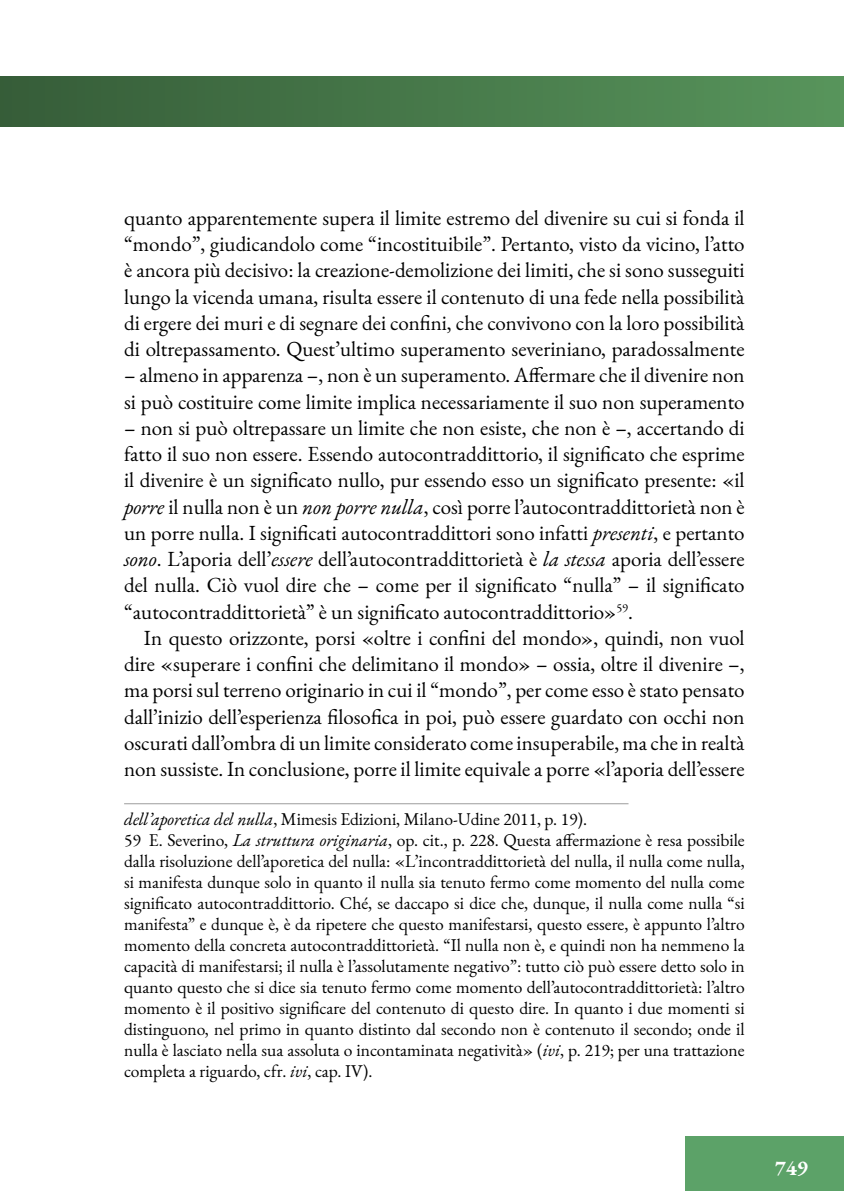
<style>
.page{position:relative;width:844px;height:1191px;background:#fff}
.page>*{position:absolute;margin:0;border:0;box-sizing:border-box;transform-origin:0 0}
.t1{font:21px/26.2px "EB Garamond";color:#000;text-align:justify}
.t2{font:700 21px "EB Garamond";color:#fff}
.t3{font:17.5px/21px "EB Garamond";color:#000}
.s1{font-style:italic}
</style>
<div class="page">
<div style="left:0;top:77px;width:843px;height:49px;background:linear-gradient(to right,#365d38,#57945b)"></div>
<div style="left:684px;top:1136px;width:159px;height:55px;background:#5ca268"></div>
<hr style="left:124px;top:803px;width:504px;height:1px;background:#9d9d9c">
<p class="t1" style="left:124px;top:205px;width:622px">quanto apparentemente supera il limite estremo del divenire su cui si fonda il “mondo”, giudicandolo come “incostituibile”. Pertanto, visto da vicino, l’atto è ancora più decisivo: la creazione-demolizione dei limiti, che si sono susseguiti lungo la vicenda umana, risulta essere il contenuto di una fede nella possibilità di ergere dei muri e di segnare dei confini, che convivono con la loro possibilità di oltrepassamento. Quest’ultimo superamento severiniano, paradossalmente</p>
<p class="t1" style="left:124px;top:362px;width:622px">– almeno in apparenza –, non è un superamento. Affermare che il divenire non si può costituire come limite implica necessariamente il suo non superamento</p>
<p class="t1" style="left:124px;top:415px;width:622px">– non si può oltrepassare un limite che non esiste, che non è –, accertando di fatto il suo non essere. Essendo autocontraddittorio, il significato che esprime il divenire è un significato nullo, pur essendo esso un significato presente: «il <span class="s1">porre</span> il nulla non è un <span class="s1">non porre nulla</span>, così porre l’autocontraddittorietà non è un porre nulla. I significati autocontraddittori sono infatti <span class="s1">presenti</span>, e pertanto <span class="s1">sono</span>. L’aporia dell’<span class="s1">essere</span> dell’autocontraddittorietà è <span class="s1">la stessa</span> aporia dell’essere del nulla. Ciò vuol dire che – come per il significato “nulla” – il significato “autocontraddittorietà” è un significato autocontraddittorio»<sup>59</sup>.</p>
<p class="t1" style="left:124px;top:625px;width:622px;text-indent:20px">In questo orizzonte, porsi «oltre i confini del mondo», quindi, non vuol dire «superare i confini che delimitano il mondo» – ossia, oltre il divenire –, ma porsi sul terreno originario in cui il “mondo”, per come esso è stato pensato dall’inizio dell’esperienza filosofica in poi, può essere guardato con occhi non oscurati dall’ombra di un limite considerato come insuperabile, ma che in realtà non sussiste. In conclusione, porre il limite equivale a porre «l’aporia dell’essere</p>
<p class="t3" style="left:124px;top:808px;width:622px"><span class="s1">dell’aporetica del nulla</span>, Mimesis Edizioni, Milano-Udine 2011, p. 19).<br>59 E. Severino, <span class="s1">La struttura originaria</span>, op. cit., p. 228. Questa affermazione è resa possibile dalla risoluzione dell’aporetica del nulla: «L’incontraddittorietà del nulla, il nulla come nulla, si manifesta dunque solo in quanto il nulla sia tenuto fermo come momento del nulla come significato autocontraddittorio. Ché, se daccapo si dice che, dunque, il nulla come nulla “si manifesta” e dunque è, è da ripetere che questo manifestarsi, questo essere, è appunto l’altro momento della concreta autocontraddittorietà. “Il nulla non è, e quindi non ha nemmeno la capacità di manifestarsi; il nulla è l’assolutamente negativo”: tutto ciò può essere detto solo in quanto questo che si dice sia tenuto fermo come momento dell’autocontraddittorietà: l’altro momento è il positivo significare del contenuto di questo dire. In quanto i due momenti si distinguono, nel primo in quanto distinto dal secondo non è contenuto il secondo; onde il nulla è lasciato nella sua assoluta o incontaminata negatività» (<span class="s1">ivi</span>, p. 219; per una trattazione completa a riguardo, cfr. <span class="s1">ivi</span>, cap. IV).</p>
<p class="t2" style="left:774px;top:1154px;width:35px">749</p>
</div>
